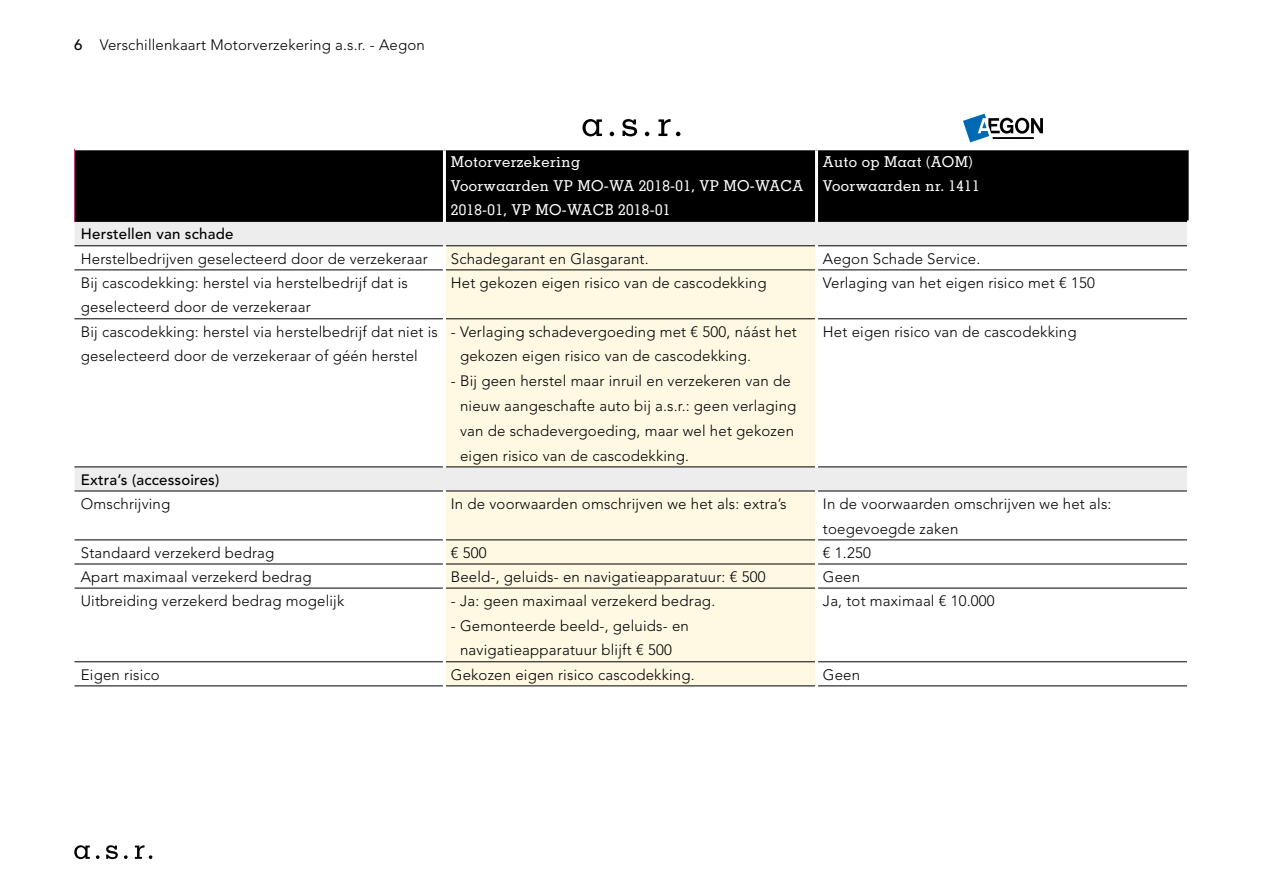
<style>
.page{position:relative;width:1263px;height:893px;background:#fff}
.page>*{position:absolute;margin:0;border:0;box-sizing:border-box;transform-origin:0 0}
.Platte_tekst_tabel_10_3_Avenir_light__VK{font:300 15px/24.8px "Avenir LT Std";letter-spacing:.01em;color:#000}
.Kopje_tabel_10_3_Memphis_medium__VK{font:500 15px/24px "Memphis LT Std";letter-spacing:.025em;color:#fff}
.Platte_tekst_tabel_10_3_Avenir_light__VK-2{font:500 15px "Avenir LT Std";letter-spacing:.01em;color:#000}
.s1{font-weight:500}
</style>
<div class="page">
<svg style="left:645px;top:132px;width:4px;height:4px"></svg>
<svg style="left:658px;top:119px;width:22px;height:17px"></svg>
<svg style="left:610px;top:132px;width:4px;height:4px"></svg>
<svg style="left:582px;top:119px;width:20px;height:17px"></svg>
<svg style="left:622px;top:119px;width:15px;height:17px"></svg>
<svg style="left:963px;top:114px;width:80px;height:28px"></svg>
<div style="left:75px;top:150px;width:1113px;height:70px;background:#000"></div>
<svg style="left:74px;top:222px;width:1113px;height:269px"></svg>
<svg style="left:444px;top:247px;width:372px;height:439px;background:#fbf4e0"></svg>
<svg style="left:816px;top:247px;width:371px;height:439px"></svg>
<hr style="left:443px;top:150px;width:3px;height:72px;background:#fff">
<hr style="left:815px;top:150px;width:3px;height:72px;background:#fff">
<hr style="left:75px;top:220px;width:368px;height:2px;background:#000">
<hr style="left:446px;top:220px;width:369px;height:2px;background:#000">
<hr style="left:818px;top:220px;width:369px;height:2px;background:#000">
<hr style="left:74px;top:149px;width:1px;height:73px;background:#c73584">
<hr style="left:74px;top:246px;width:369px;height:1px;background:#000">
<hr style="left:446px;top:246px;width:369px;height:1px;background:#000">
<hr style="left:818px;top:246px;width:369px;height:1px;background:#000">
<hr style="left:74px;top:270px;width:369px;height:1px;background:#000">
<hr style="left:446px;top:270px;width:369px;height:1px;background:#000">
<hr style="left:818px;top:270px;width:369px;height:1px;background:#000">
<hr style="left:74px;top:319px;width:369px;height:1px;background:#000">
<hr style="left:446px;top:319px;width:369px;height:1px;background:#000">
<hr style="left:818px;top:319px;width:369px;height:1px;background:#000">
<hr style="left:74px;top:467px;width:369px;height:1px;background:#000">
<hr style="left:446px;top:467px;width:369px;height:1px;background:#000">
<hr style="left:818px;top:467px;width:369px;height:1px;background:#000">
<hr style="left:74px;top:491px;width:369px;height:1px;background:#000">
<hr style="left:446px;top:491px;width:369px;height:1px;background:#000">
<hr style="left:818px;top:491px;width:369px;height:1px;background:#000">
<hr style="left:74px;top:540px;width:369px;height:1px;background:#000">
<hr style="left:446px;top:540px;width:369px;height:1px;background:#000">
<hr style="left:818px;top:540px;width:369px;height:1px;background:#000">
<hr style="left:74px;top:564px;width:369px;height:1px;background:#000">
<hr style="left:446px;top:564px;width:369px;height:1px;background:#000">
<hr style="left:818px;top:564px;width:369px;height:1px;background:#000">
<hr style="left:74px;top:588px;width:369px;height:1px;background:#000">
<hr style="left:446px;top:588px;width:369px;height:1px;background:#000">
<hr style="left:818px;top:588px;width:369px;height:1px;background:#000">
<hr style="left:74px;top:661px;width:369px;height:1px;background:#000">
<hr style="left:446px;top:661px;width:369px;height:1px;background:#000">
<hr style="left:818px;top:661px;width:369px;height:1px;background:#000">
<hr style="left:74px;top:686px;width:369px;height:1px;background:#000">
<hr style="left:446px;top:686px;width:369px;height:1px;background:#000">
<hr style="left:818px;top:686px;width:369px;height:1px;background:#000">
<hr style="left:443px;top:246px;width:3px;height:24px;background:#fff">
<hr style="left:815px;top:246px;width:3px;height:24px;background:#fff">
<hr style="left:443px;top:270px;width:3px;height:49px;background:#fff">
<hr style="left:815px;top:270px;width:3px;height:49px;background:#fff">
<hr style="left:443px;top:319px;width:3px;height:148px;background:#fff">
<hr style="left:815px;top:319px;width:3px;height:148px;background:#fff">
<hr style="left:443px;top:491px;width:3px;height:49px;background:#fff">
<hr style="left:815px;top:491px;width:3px;height:49px;background:#fff">
<hr style="left:443px;top:540px;width:3px;height:24px;background:#fff">
<hr style="left:815px;top:540px;width:3px;height:24px;background:#fff">
<hr style="left:443px;top:564px;width:3px;height:24px;background:#fff">
<hr style="left:815px;top:564px;width:3px;height:24px;background:#fff">
<hr style="left:443px;top:588px;width:3px;height:74px;background:#fff">
<hr style="left:815px;top:588px;width:3px;height:74px;background:#fff">
<hr style="left:443px;top:662px;width:3px;height:24px;background:#fff">
<hr style="left:815px;top:662px;width:3px;height:24px;background:#fff">
<svg style="left:124px;top:855px;width:4px;height:4px"></svg>
<svg style="left:135px;top:845px;width:17px;height:14px"></svg>
<svg style="left:96px;top:855px;width:4px;height:4px"></svg>
<svg style="left:74px;top:845px;width:16px;height:14px"></svg>
<svg style="left:106px;top:845px;width:12px;height:14px"></svg>
<p class="Platte_tekst_tabel_10_3_Avenir_light__VK" style="left:74px;top:32px;width:352px"><span class="s1">6</span> Verschillenkaart Motorverzekering a.s.r. - Aegon</p>
<p class="Kopje_tabel_10_3_Memphis_medium__VK" style="left:451px;top:149px;width:131px">Motorverzekering</p>
<p class="Kopje_tabel_10_3_Memphis_medium__VK" style="left:451px;top:173px;width:354px">Voorwaarden VP MO-WA 2018-01, VP MO-WACA<br>2018-01, VP MO-WACB 2018-01</p>
<p class="Kopje_tabel_10_3_Memphis_medium__VK" style="left:823px;top:149px;width:151px">Auto op Maat (AOM)</p>
<p class="Kopje_tabel_10_3_Memphis_medium__VK" style="left:823px;top:173px;width:158px">Voorwaarden nr. 1411</p>
<p class="Platte_tekst_tabel_10_3_Avenir_light__VK-2" style="left:81px;top:226px;width:154px">Herstellen van schade</p>
<p class="Platte_tekst_tabel_10_3_Avenir_light__VK" style="left:81px;top:246px;width:348px">Herstelbedrijven geselecteerd door de verzekeraar</p>
<p class="Platte_tekst_tabel_10_3_Avenir_light__VK" style="left:451px;top:246px;width:199px">Schadegarant en Glasgarant.</p>
<p class="Platte_tekst_tabel_10_3_Avenir_light__VK" style="left:823px;top:246px;width:159px">Aegon Schade Service.</p>
<p class="Platte_tekst_tabel_10_3_Avenir_light__VK" style="left:81px;top:270px;width:329px">Bij cascodekking: herstel via herstelbedrijf dat is geselecteerd door de verzekeraar</p>
<p class="Platte_tekst_tabel_10_3_Avenir_light__VK" style="left:451px;top:270px;width:317px">Het gekozen eigen risico van de cascodekking</p>
<p class="Platte_tekst_tabel_10_3_Avenir_light__VK" style="left:823px;top:270px;width:273px">Verlaging van het eigen risico met € 150</p>
<p class="Platte_tekst_tabel_10_3_Avenir_light__VK" style="left:81px;top:319px;width:359px">Bij cascodekking: herstel via herstelbedrijf dat niet is geselecteerd door de verzekeraar of géén herstel</p>
<p class="Platte_tekst_tabel_10_3_Avenir_light__VK" style="left:460px;top:319px;width:338px;text-indent:-9px">- Verlaging schadevergoeding met € 500, náást het gekozen eigen risico van de cascodekking.</p>
<p class="Platte_tekst_tabel_10_3_Avenir_light__VK" style="left:460px;top:369px;width:338px;text-indent:-9px">- Bij geen herstel maar inruil en verzekeren van de nieuw aangeschafte auto bij a.s.r.: geen verlaging van de schadevergoeding, maar wel het gekozen eigen risico van de cascodekking.</p>
<p class="Platte_tekst_tabel_10_3_Avenir_light__VK" style="left:823px;top:319px;width:255px">Het eigen risico van de cascodekking</p>
<p class="Platte_tekst_tabel_10_3_Avenir_light__VK-2" style="left:81px;top:471px;width:140px">Extra’s (accessoires)</p>
<p class="Platte_tekst_tabel_10_3_Avenir_light__VK" style="left:81px;top:491px;width:91px">Omschrijving</p>
<p class="Platte_tekst_tabel_10_3_Avenir_light__VK" style="left:451px;top:491px;width:337px">In de voorwaarden omschrijven we het als: extra’s</p>
<p class="Platte_tekst_tabel_10_3_Avenir_light__VK" style="left:823px;top:491px;width:290px">In de voorwaarden omschrijven we het als: toegevoegde zaken</p>
<p class="Platte_tekst_tabel_10_3_Avenir_light__VK" style="left:81px;top:540px;width:195px">Standaard verzekerd bedrag</p>
<p class="Platte_tekst_tabel_10_3_Avenir_light__VK" style="left:451px;top:540px;width:37px">€ 500</p>
<p class="Platte_tekst_tabel_10_3_Avenir_light__VK" style="left:823px;top:540px;width:49px">€ 1.250</p>
<p class="Platte_tekst_tabel_10_3_Avenir_light__VK" style="left:81px;top:564px;width:232px">Apart maximaal verzekerd bedrag</p>
<p class="Platte_tekst_tabel_10_3_Avenir_light__VK" style="left:451px;top:564px;width:316px">Beeld-, geluids- en navigatieapparatuur: € 500</p>
<p class="Platte_tekst_tabel_10_3_Avenir_light__VK" style="left:823px;top:564px;width:39px">Geen</p>
<p class="Platte_tekst_tabel_10_3_Avenir_light__VK" style="left:81px;top:588px;width:265px">Uitbreiding verzekerd bedrag mogelijk</p>
<p class="Platte_tekst_tabel_10_3_Avenir_light__VK" style="left:451px;top:588px;width:266px">- Ja: geen maximaal verzekerd bedrag.</p>
<p class="Platte_tekst_tabel_10_3_Avenir_light__VK" style="left:451px;top:613px;width:240px;text-align:center">- Gemonteerde beeld-, geluids- en navigatieapparatuur blijft € 500</p>
<p class="Platte_tekst_tabel_10_3_Avenir_light__VK" style="left:823px;top:588px;width:173px">Ja, tot maximaal € 10.000</p>
<p class="Platte_tekst_tabel_10_3_Avenir_light__VK" style="left:81px;top:662px;width:80px">Eigen risico</p>
<p class="Platte_tekst_tabel_10_3_Avenir_light__VK" style="left:451px;top:662px;width:245px">Gekozen eigen risico cascodekking.</p>
<p class="Platte_tekst_tabel_10_3_Avenir_light__VK" style="left:823px;top:662px;width:39px">Geen</p>
</div>
